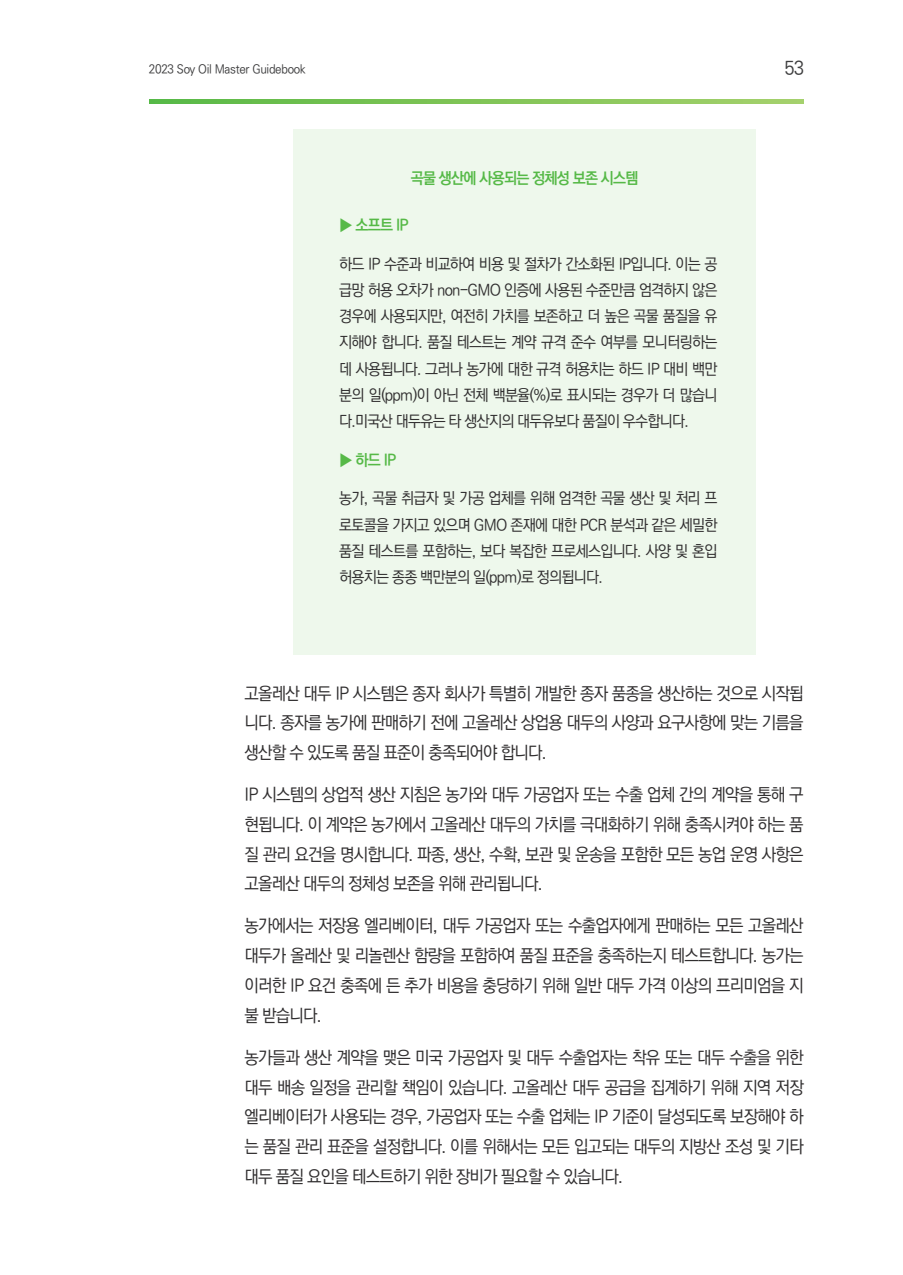
<style>
.page{position:relative;width:903px;height:1275px;background:#fff}
.page>*{position:absolute;margin:0;border:0;box-sizing:border-box;transform-origin:0 0}
.t1{font:18.9px "Ko Pub World Dotum PM";color:#3e3e3f;scale:.95 1}
.본문{font:17.5px/29.8px "Ko Pub World Dotum PM";letter-spacing:-.05em;color:#312f30;text-align:justify;scale:.95 1}
.본문-2{font:15.75px/26.2px "Ko Pub World Dotum PM";letter-spacing:-.05em;color:#312f30;text-align:justify;scale:.95 1}
.본문-3{font:15.75px "Ko Pub World Dotum PB";letter-spacing:-.05em;color:#56b947;scale:.95 1}
.t2{font:12.25px "Ko Pub World Dotum PM";letter-spacing:-.025em;color:#3e3e3f;scale:.95 1}
</style>
<div class="page">
<div style="left:293px;top:129px;width:462px;height:526px;background:#eef8ec"></div>
<svg style="left:149px;top:99px;width:655px;height:4px;background:#7fc458"></svg>
<p class="t2" style="left:149px;top:61px;width:167px">2023 Soy Oil Master Guidebook</p>
<p class="t1" style="left:784px;top:55px;width:22px">53</p>
<p class="본문-3" style="left:411px;top:167px;width:241px">곡물 생산에 사용되는 정체성 보존 시스템</p>
<p class="본문-3" style="left:339px;top:214px;width:75px">▶ 소프트 IP</p>
<p class="본문-2" style="left:339px;top:251px;width:400px">하드 IP 수준과 비교하여 비용 및 절차가 간소화된 IP입니다. 이는 공 급망 허용 오차가 non-GMO 인증에 사용된 수준만큼 엄격하지 않은 경우에 사용되지만, 여전히 가치를 보존하고 더 높은 곡물 품질을 유 지해야 합니다. 품질 테스트는 계약 규격 준수 여부를 모니터링하는 데 사용됩니다. 그러나 농가에 대한 규격 허용치는 하드 IP 대비 백만 분의 일(ppm)이 아닌 전체 백분율(%)로 표시되는 경우가 더 많습니 다.미국산 대두유는 타 생산지의 대두유보다 품질이 우수합니다.</p>
<p class="본문-3" style="left:339px;top:448px;width:62px">▶ 하드 IP</p>
<p class="본문-2" style="left:339px;top:486px;width:400px">농가, 곡물 취급자 및 가공 업체를 위해 엄격한 곡물 생산 및 처리 프 로토콜을 가지고 있으며 GMO 존재에 대한 PCR 분석과 같은 세밀한 품질 테스트를 포함하는, 보다 복잡한 프로세스입니다. 사양 및 혼입 허용치는 종종 백만분의 일(ppm)로 정의됩니다.</p>
<p class="본문" style="left:244px;top:679px;width:590px">고올레산 대두 IP 시스템은 종자 회사가 특별히 개발한 종자 품종을 생산하는 것으로 시작됩 니다. 종자를 농가에 판매하기 전에 고올레산 상업용 대두의 사양과 요구사항에 맞는 기름을 생산할 수 있도록 품질 표준이 충족되어야 합니다.</p>
<p class="본문" style="left:244px;top:780px;width:590px">IP 시스템의 상업적 생산 지침은 농가와 대두 가공업자 또는 수출 업체 간의 계약을 통해 구 현됩니다. 이 계약은 농가에서 고올레산 대두의 가치를 극대화하기 위해 충족시켜야 하는 품 질 관리 요건을 명시합니다. 파종, 생산, 수확, 보관 및 운송을 포함한 모든 농업 운영 사항은 고올레산 대두의 정체성 보존을 위해 관리됩니다.</p>
<p class="본문" style="left:244px;top:912px;width:590px">농가에서는 저장용 엘리베이터, 대두 가공업자 또는 수출업자에게 판매하는 모든 고올레산 대두가 올레산 및 리놀렌산 함량을 포함하여 품질 표준을 충족하는지 테스트합니다. 농가는 이러한 IP 요건 충족에 든 추가 비용을 충당하기 위해 일반 대두 가격 이상의 프리미엄을 지 불 받습니다.</p>
<p class="본문" style="left:244px;top:1043px;width:590px">농가들과 생산 계약을 맺은 미국 가공업자 및 대두 수출업자는 착유 또는 대두 수출을 위한 대두 배송 일정을 관리할 책임이 있습니다. 고올레산 대두 공급을 집계하기 위해 지역 저장 엘리베이터가 사용되는 경우, 가공업자 또는 수출 업체는 IP 기준이 달성되도록 보장해야 하 는 품질 관리 표준을 설정합니다. 이를 위해서는 모든 입고되는 대두의 지방산 조성 및 기타 대두 품질 요인을 테스트하기 위한 장비가 필요할 수 있습니다.</p>
</div>
